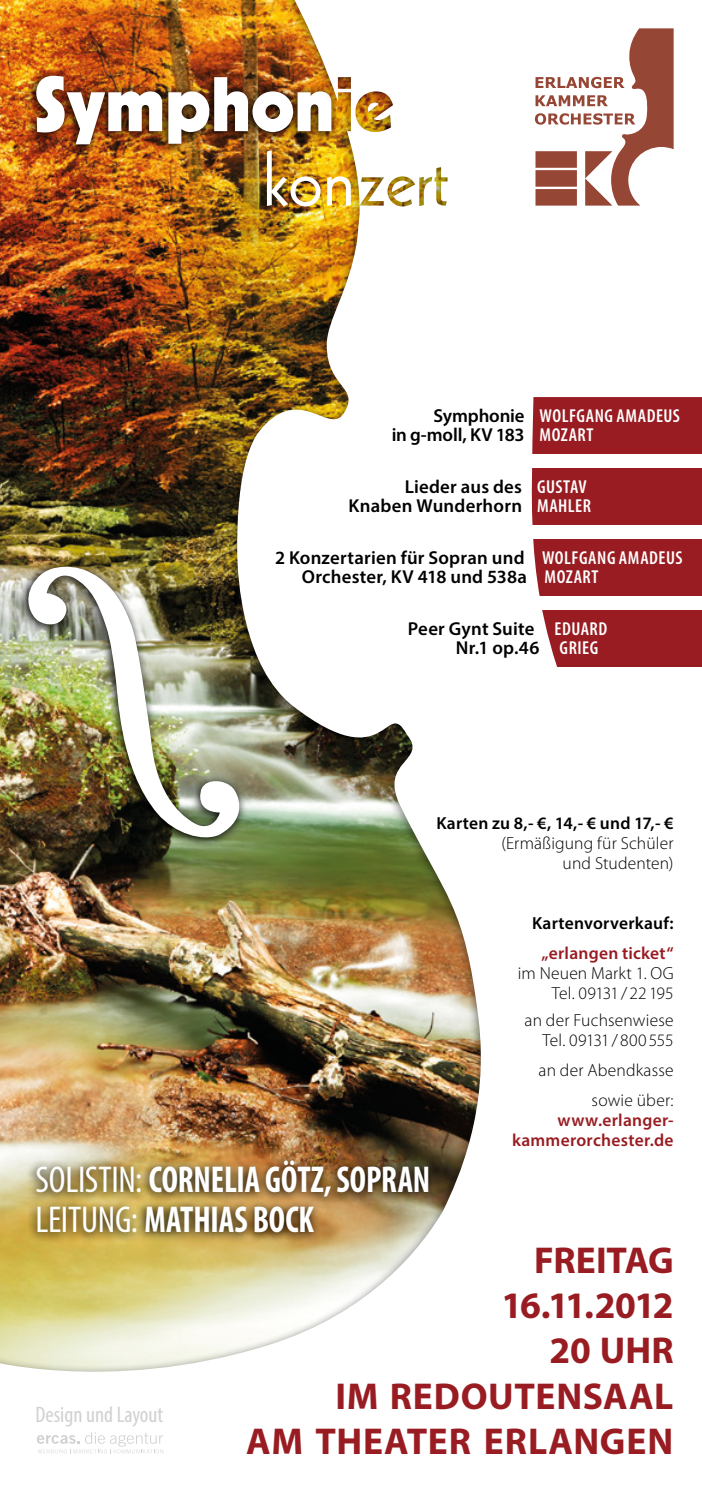
<style>
.page{position:relative;width:702px;height:1489px;background:#fff}
.page>*{position:absolute;margin:0;border:0;box-sizing:border-box;transform-origin:0 0}
.t1{font:700 37.5px "Myriad Pro";color:#981c21}
.t2{font:700 condensed 37.5px/40px "Myriad Pro";letter-spacing:-.005em;color:#fff;scale:.9 1}
.t3{font:condensed 22.5px "Myriad Pro";color:#d0d1d2}
.t4{font:600 18.75px/19px "Myriad Pro";letter-spacing:.01em;color:#000;text-align:right}
.t5{font:600 condensed 18.75px/19px "Myriad Pro";letter-spacing:.025em;color:#fff}
.t6{font:600 18.75px/19px "Myriad Pro";letter-spacing:-.01em;color:#000;text-align:right}
.t7{font:300 17.5px/20px "Myriad Pro";letter-spacing:.01em;color:#000;text-align:right}
.t8{font:600 17.5px/20px "Myriad Pro";letter-spacing:.015em;color:#981c21;text-align:right}
.t9{font:600 17.5px "Myriad Pro";letter-spacing:.015em;color:#000}
.s1{font-weight:400}
</style>
<div class="page">
<img style="left:0;top:0;width:702px;height:1454px">
<img style="left:267px;top:150px;width:53px;height:56px">
<svg style="left:327px;top:176px;width:24px;height:30px"></svg>
<div style="left:522px;top:397px;width:180px;height:57px;background:#981c21"></div>
<div style="left:522px;top:468px;width:180px;height:56px;background:#981c21"></div>
<div style="left:522px;top:539px;width:180px;height:56px;background:#981c21"></div>
<svg style="left:522px;top:609px;width:180px;height:57px;fill:#981c21"></svg>
<img style="left:26px;top:1152px;width:410px;height:90px">
<svg style="left:535px;top:28px;width:138px;height:178px"></svg>
<div style="left:525px;top:676px;width:177px;height:89px;background:#fff"></div>
<svg style="left:37px;top:1431px;width:126px;height:22px"></svg>
<p class="t6" style="left:391px;top:405px;width:134px">Symphonie<br>in g-moll, KV 183</p>
<p class="t4" style="left:348px;top:476px;width:175px">Lieder aus des<br>Knaben Wunderhorn</p>
<p class="t4" style="left:275px;top:548px;width:253px">2 Konzertarien für Sopran und<br>Orchester, KV 418 und 538a</p>
<p class="t4" style="left:408px;top:619px;width:133px">Peer Gynt Suite<br>Nr.1 op.46</p>
<p class="t5" style="left:539px;top:405px;width:142px">WOLFGANG AMADEUS<br>MOZART</p>
<p class="t5" style="left:537px;top:477px;width:56px">GUSTAV<br>MAHLER</p>
<p class="t5" style="left:542px;top:548px;width:142px">WOLFGANG AMADEUS<br>MOZART</p>
<p class="t5" style="left:554px;top:619px;width:54px">EDUARD<br>GRIEG</p>
<p class="t9" style="left:436px;top:811px;width:239px">Karten zu 8,- €, 14,- € und 17,- €</p>
<p class="t7" style="left:501px;top:832px;width:174px">(Ermäßigung für Schüler und Studenten)</p>
<h1 class="t2" style="left:35px;top:1158px;width:440px"><span class="s1">SOLISTIN:</span> CORNELIA GÖTZ, SOPRAN<br><span class="s1">LEITUNG:</span> MATHIAS BOCK</h1>
<p class="t9" style="left:532px;top:911px;width:143px">Kartenvorverkauf:</p>
<p class="t8" style="left:541px;top:942px;width:134px">„erlangen ticket“</p>
<p class="t7" style="left:517px;top:962px;width:157px">im Neuen Markt 1. OG<br>Tel. 09131 / 22 195</p>
<p class="t7" style="left:524px;top:1009px;width:150px">an der Fuchsenwiese<br>Tel. 09131 / 800 555</p>
<p class="t7" style="left:538px;top:1054px;width:136px;line-height:30px">an der Abendkasse sowie über:</p>
<p class="t8" style="left:512px;top:1109px;width:163px">www.erlanger&shy;kammerorchester.de</p>
<p class="t3" style="left:35px;top:1400px;width:129px">Design und Layout</p>
<h1 class="t1" style="left:534px;top:1236px;width:141px">FREITAG</h1>
<h1 class="t1" style="left:501px;top:1281px;width:174px">16.11.2012</h1>
<h1 class="t1" style="left:549px;top:1326px;width:126px">20 UHR</h1>
<h1 class="t1" style="left:335px;top:1371px;width:175px">IM REDOUTE</h1>
<h1 class="t1" style="left:556px;top:1371px;width:118px">NSAAL</h1>
<h1 class="t1" style="left:246px;top:1416px;width:113px">AM THEATER</h1>
<h1 class="t1" style="left:484px;top:1416px;width:191px">ERLANGEN</h1>
</div>
